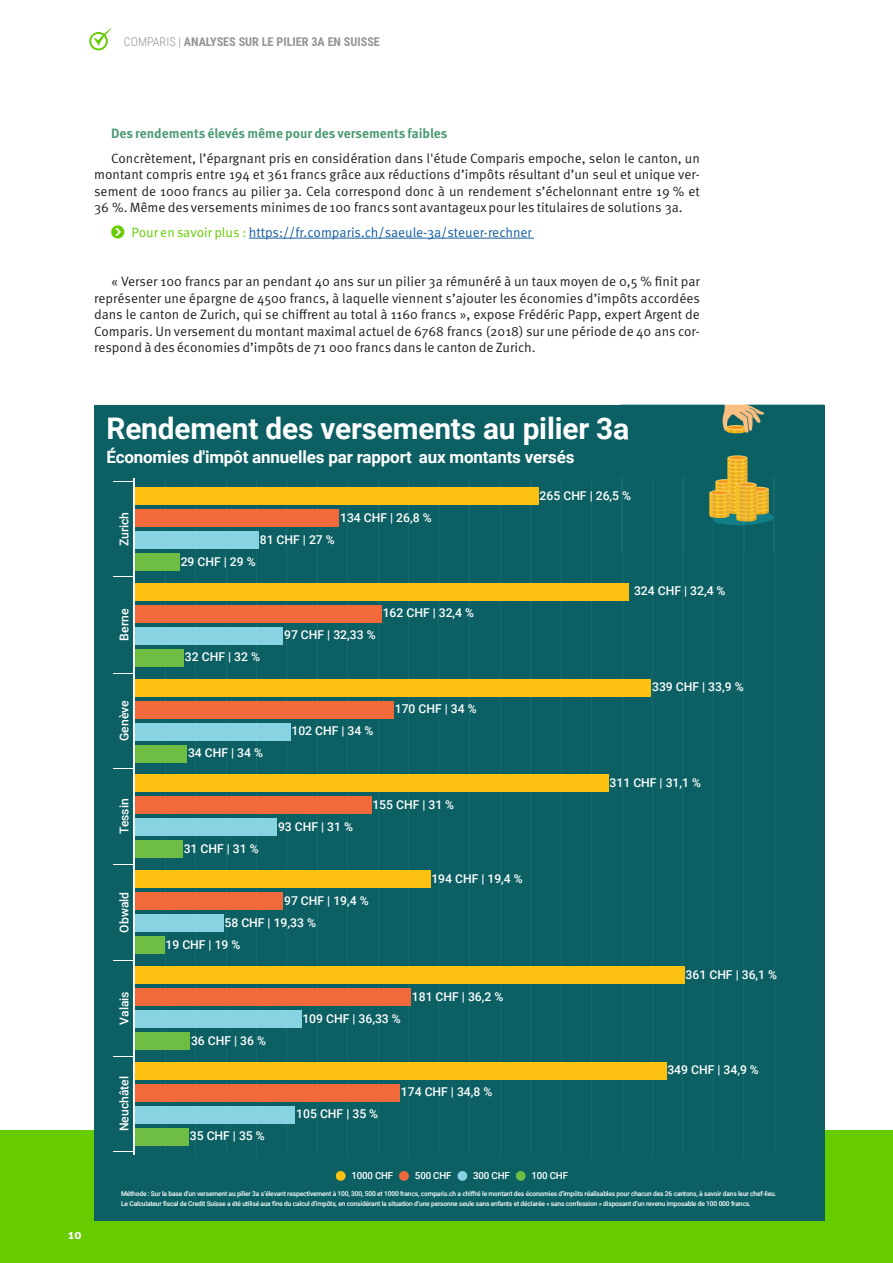
<style>
.page{position:relative;width:893px;height:1263px;background:#fff}
.page>*{position:absolute;margin:0;border:0;box-sizing:border-box;transform-origin:0 0}
.t1{font:700 29.85px "Roboto";letter-spacing:-.005em;color:#fff}
.t2{font:700 16.95px "Roboto";letter-spacing:-.01em;color:#fff}
.Body{font:13.5px/16.5px "Meta Pro";color:#231f20;text-align:justify}
.Body-2{font:13.5px "Meta Pro";color:#175d9e}
.Subtitle{font:700 13.5px "Meta Pro";color:#4d9c75}
.t3{font:700 13.5px "Meta Pro";color:#fff}
.t4{font:500 12.15px "Roboto";color:#fff}
.t5{font:700 12.15px "Roboto Condensed";color:#939598}
.t6{font:500 9.75px "Roboto";letter-spacing:-.02em;color:#fff}
.t7{font:500 6.75px/9.8px "Roboto";letter-spacing:-.025em;color:#fff}
.s1{font-weight:300}
.s2{color:#6c0}
</style>
<div class="page">
<svg style="left:89px;top:28px;width:23px;height:22px"></svg>
<hr style="left:249px;top:238px;width:285px;height:1px;background:#175d9e">
<div style="left:0;top:1130px;width:893px;height:133px;background:#6c0"></div>
<div style="left:94px;top:405px;width:730px;height:815px;background:#0c6064"></div>
<img style="left:621px;top:405px;width:153px;height:146px">
<img style="left:620px;top:423px;width:8px;height:17px">
<svg style="left:114px;top:481px;width:20px;height:1px"></svg>
<svg style="left:114px;top:673px;width:20px;height:1px"></svg>
<svg style="left:114px;top:768px;width:20px;height:1px"></svg>
<svg style="left:114px;top:864px;width:20px;height:1px"></svg>
<svg style="left:114px;top:960px;width:20px;height:1px"></svg>
<svg style="left:114px;top:1056px;width:20px;height:1px"></svg>
<svg style="left:114px;top:1151px;width:20px;height:1px"></svg>
<hr style="left:134px;top:478px;width:1px;height:676px;background:#eceded">
<hr style="left:165px;top:478px;width:1px;height:676px;background:#166b6e">
<hr style="left:195px;top:478px;width:1px;height:676px;background:#166b6e">
<hr style="left:226px;top:478px;width:1px;height:676px;background:#166b6e">
<hr style="left:256px;top:478px;width:1px;height:676px;background:#166b6e">
<hr style="left:287px;top:478px;width:1px;height:676px;background:#166b6e">
<hr style="left:317px;top:478px;width:1px;height:676px;background:#166b6e">
<hr style="left:347px;top:478px;width:1px;height:676px;background:#166b6e">
<hr style="left:378px;top:478px;width:1px;height:676px;background:#166b6e">
<hr style="left:408px;top:478px;width:1px;height:676px;background:#166b6e">
<hr style="left:439px;top:478px;width:1px;height:676px;background:#166b6e">
<hr style="left:470px;top:478px;width:1px;height:676px;background:#166b6e">
<hr style="left:500px;top:478px;width:1px;height:676px;background:#166b6e">
<hr style="left:530px;top:478px;width:1px;height:676px;background:#166b6e">
<hr style="left:561px;top:478px;width:1px;height:676px;background:#166b6e">
<hr style="left:591px;top:478px;width:1px;height:676px;background:#166b6e">
<hr style="left:622px;top:551px;width:1px;height:603px;background:#166b6e">
<img style="left:622px;top:478px;width:1px;height:73px">
<hr style="left:652px;top:551px;width:1px;height:603px;background:#166b6e">
<img style="left:652px;top:478px;width:1px;height:73px">
<hr style="left:683px;top:551px;width:1px;height:603px;background:#166b6e">
<img style="left:683px;top:478px;width:1px;height:73px">
<hr style="left:713px;top:551px;width:1px;height:603px;background:#166b6e">
<img style="left:713px;top:478px;width:1px;height:73px">
<hr style="left:743px;top:551px;width:1px;height:603px;background:#166b6e">
<img style="left:743px;top:478px;width:1px;height:73px">
<hr style="left:774px;top:551px;width:1px;height:603px;background:#166b6e">
<img style="left:774px;top:478px;width:1px;height:73px">
<div style="left:135px;top:487px;width:403px;height:18px;background:#fdc112"></div>
<div style="left:135px;top:509px;width:204px;height:18px;background:#f2693a"></div>
<div style="left:135px;top:531px;width:124px;height:18px;background:#88d3e2"></div>
<div style="left:135px;top:553px;width:44px;height:18px;background:#6ebe44"></div>
<div style="left:135px;top:583px;width:493px;height:18px;background:#fdc112"></div>
<div style="left:135px;top:605px;width:246px;height:18px;background:#f2693a"></div>
<div style="left:135px;top:627px;width:148px;height:18px;background:#88d3e2"></div>
<div style="left:135px;top:649px;width:49px;height:18px;background:#6ebe44"></div>
<div style="left:135px;top:679px;width:516px;height:17px;background:#fdc112"></div>
<div style="left:135px;top:701px;width:259px;height:17px;background:#f2693a"></div>
<div style="left:135px;top:723px;width:155px;height:17px;background:#88d3e2"></div>
<div style="left:135px;top:745px;width:52px;height:17px;background:#6ebe44"></div>
<div style="left:135px;top:774px;width:473px;height:18px;background:#fdc112"></div>
<div style="left:135px;top:796px;width:236px;height:18px;background:#f2693a"></div>
<div style="left:135px;top:818px;width:142px;height:18px;background:#88d3e2"></div>
<div style="left:135px;top:840px;width:48px;height:18px;background:#6ebe44"></div>
<div style="left:135px;top:870px;width:295px;height:18px;background:#fdc112"></div>
<div style="left:135px;top:892px;width:148px;height:18px;background:#f2693a"></div>
<div style="left:135px;top:914px;width:88px;height:18px;background:#88d3e2"></div>
<div style="left:135px;top:936px;width:29px;height:18px;background:#6ebe44"></div>
<div style="left:135px;top:966px;width:549px;height:18px;background:#fdc112"></div>
<div style="left:135px;top:988px;width:276px;height:18px;background:#f2693a"></div>
<div style="left:135px;top:1010px;width:166px;height:18px;background:#88d3e2"></div>
<div style="left:135px;top:1032px;width:55px;height:18px;background:#6ebe44"></div>
<div style="left:135px;top:1062px;width:531px;height:17px;background:#fdc112"></div>
<div style="left:135px;top:1084px;width:265px;height:17px;background:#f2693a"></div>
<div style="left:135px;top:1106px;width:160px;height:17px;background:#88d3e2"></div>
<div style="left:135px;top:1128px;width:54px;height:17px;background:#6ebe44"></div>
<svg style="left:336px;top:1171px;width:10px;height:10px"></svg>
<svg style="left:399px;top:1171px;width:10px;height:10px"></svg>
<svg style="left:457px;top:1171px;width:10px;height:10px"></svg>
<svg style="left:516px;top:1171px;width:10px;height:10px"></svg>
<p class="t5" style="left:124px;top:33px;width:257px"><span class="s1">COMPARIS |</span> ANALYSES SUR LE PILIER 3A EN SUISSE</p>
<p class="Subtitle" style="left:111px;top:125px;width:338px">Des rendements élevés même pour des versements faibles</p>
<p class="Body" style="left:94px;top:150px;width:607px;text-indent:17px">Concrètement, l’épargnant pris en considération dans l'étude Comparis empoche, selon le canton, un montant compris entre 194 et 361 francs grâce aux réductions d’impôts résultant d’un seul et unique ver&shy;sement de 1000 francs au pilier 3a. Cela correspond donc à un rendement s’échelonnant entre 19 % et 36 %. Même des versements minimes de 100 francs sont avantageux pour les titulaires de solutions 3a.</p>
<p class="Body-2" style="left:132px;top:224px;width:402px"><span class="s2">Pour en savoir plus :</span> https://fr.comparis.ch/saeule-3a/steuer-rechner</p>
<p class="Body" style="left:94px;top:274px;width:607px;text-indent:17px">« Verser 100 francs par an pendant 40 ans sur un pilier 3a rémunéré à un taux moyen de 0,5 % finit par représenter une épargne de 4500 francs, à laquelle viennent s’ajouter les économies d’impôts accordées dans le canton de Zurich, qui se chiffrent au total à 1160 francs », expose Frédéric Papp, expert Argent de Comparis. Un versement du montant maximal actuel de 6768 francs (2018) sur une période de 40 ans cor&shy;respond à des économies d’impôts de 71 000 francs dans le canton de Zurich.</p>
<p class="t3" style="left:68px;top:1225px;width:15px">10</p>
<p class="t1" style="left:107px;top:408px;width:524px">Rendement des versements au pilier 3a</p>
<p class="t2" style="left:107px;top:445px;width:469px">Économies d'impôt annuelles par rapport aux montants versés</p>
<p class="t4" style="left:540px;top:487px;width:93px">265 CHF | 26,5 %</p>
<p class="t4" style="left:116px;top:546px;width:36px;rotate:-90deg">Zurich</p>
<p class="t4" style="left:340px;top:509px;width:93px">134 CHF | 26,8 %</p>
<p class="t4" style="left:260px;top:531px;width:77px">81 CHF | 27 %</p>
<p class="t4" style="left:181px;top:553px;width:77px">29 CHF | 29 %</p>
<p class="t4" style="left:634px;top:583px;width:93px">324 CHF | 32,4 %</p>
<p class="t4" style="left:116px;top:641px;width:33px;rotate:-90deg">Berne</p>
<p class="t4" style="left:284px;top:627px;width:93px">97 CHF | 32,33 %</p>
<p class="t4" style="left:383px;top:605px;width:93px">162 CHF | 32,4 %</p>
<p class="t4" style="left:185px;top:649px;width:77px">32 CHF | 32 %</p>
<p class="t4" style="left:652px;top:678px;width:93px">339 CHF | 33,9 %</p>
<p class="t4" style="left:116px;top:741px;width:42px;rotate:-90deg">Genève</p>
<p class="t4" style="left:291px;top:722px;width:83px">102 CHF | 34 %</p>
<p class="t4" style="left:395px;top:700px;width:83px">170 CHF | 34 %</p>
<p class="t4" style="left:188px;top:744px;width:77px">34 CHF | 34 %</p>
<p class="t4" style="left:610px;top:774px;width:93px">311 CHF | 31,1 %</p>
<p class="t4" style="left:116px;top:834px;width:37px;rotate:-90deg">Tessin</p>
<p class="t4" style="left:278px;top:818px;width:77px">93 CHF | 31 %</p>
<p class="t4" style="left:372px;top:796px;width:83px">155 CHF | 31 %</p>
<p class="t4" style="left:184px;top:840px;width:77px">31 CHF | 31 %</p>
<p class="t4" style="left:431px;top:870px;width:93px">194 CHF | 19,4 %</p>
<p class="t4" style="left:116px;top:932px;width:42px;rotate:-90deg">Obwald</p>
<p class="t4" style="left:284px;top:892px;width:86px">97 CHF | 19,4 %</p>
<p class="t4" style="left:224px;top:914px;width:93px">58 CHF | 19,33 %</p>
<p class="t4" style="left:165px;top:936px;width:77px">19 CHF | 19 %</p>
<p class="t4" style="left:686px;top:966px;width:93px">361 CHF | 36,1 %</p>
<p class="t4" style="left:116px;top:1024px;width:35px;rotate:-90deg">Valais</p>
<p class="t4" style="left:302px;top:1010px;width:100px">109 CHF | 36,33 %</p>
<p class="t4" style="left:412px;top:988px;width:93px">181 CHF | 36,2 %</p>
<p class="t4" style="left:191px;top:1032px;width:77px">36 CHF | 36 %</p>
<p class="t4" style="left:116px;top:1131px;width:57px;rotate:-90deg">Neuchâtel</p>
<p class="t4" style="left:190px;top:1127px;width:77px">35 CHF | 35 %</p>
<p class="t4" style="left:296px;top:1105px;width:83px">105 CHF | 35 %</p>
<p class="t4" style="left:401px;top:1083px;width:93px">174 CHF | 34,8 %</p>
<p class="t4" style="left:667px;top:1061px;width:93px">349 CHF | 34,9 %</p>
<p class="t6" style="left:351px;top:1168px;width:43px">1000 CHF</p>
<p class="t6" style="left:415px;top:1168px;width:38px">500 CHF</p>
<p class="t6" style="left:473px;top:1168px;width:38px">300 CHF</p>
<p class="t6" style="left:531px;top:1168px;width:38px">100 CHF</p>
<p class="t7" style="left:121px;top:1188px;width:657px">Méthode : Sur la base d’un versement au pilier 3a s’élevant respectivement à 100, 300, 500 et 1000 francs, comparis.ch a chiffré le montant des économies d’impôts réalisables pour chacun des 26 cantons, à savoir dans leur chef-lieu.<br>Le Calculateur fiscal de Credit Suisse a été utilisé aux fins du calcul d’impôts, en considérant la situation d’une personne seule sans enfants et déclarée « sans confession » disposant d’un revenu imposable de 100 000 francs.</p>
</div>
